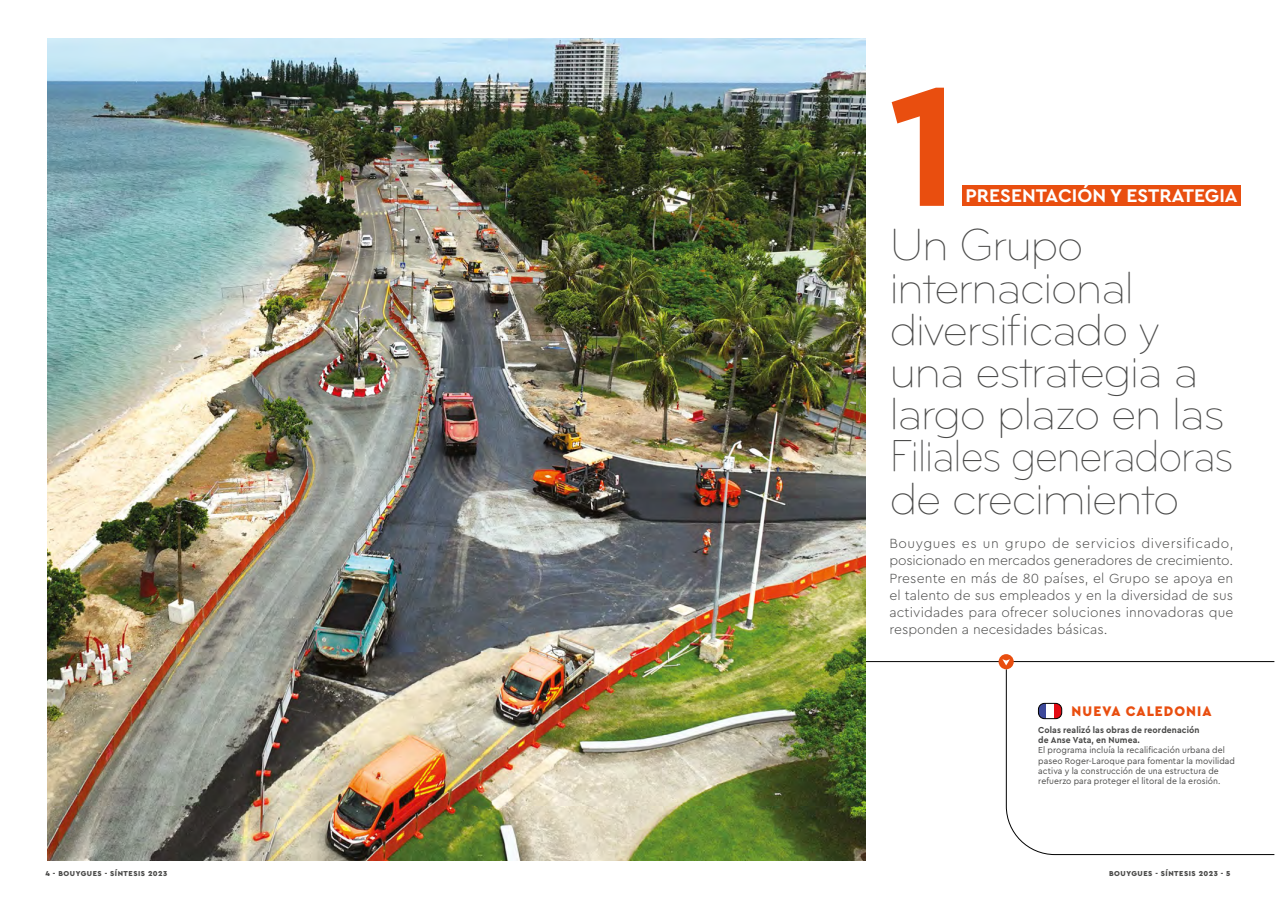
<style>
.page{position:relative;width:1276px;height:900px;background:#fff}
.page>*{position:absolute;margin:0;border:0;box-sizing:border-box;transform-origin:0 0}
.t1{font:700 179.12px "Cera PRO";color:#e94e0f}
.t2{font:300 46.5px/42.2px "Bryant Pro";letter-spacing:-.04em;color:#4a4a49}
.t3{font:700 19.25px "Cera PRO";color:#fff}
.t4{font:900 14.5px "Cera PRO";letter-spacing:.075em;color:#e94e0f;scale:.95 1}
.t5{font:300 13.88px/17.1px "Cera PRO";color:#4a4a49;text-align:justify}
.t6{font:9.12px/10.1px "Cera PRO";letter-spacing:.01em;color:#4a4a49;scale:.95 1}
.t7{font:700 9.12px/10.1px "Cera PRO";letter-spacing:.01em;color:#4a4a49;scale:.95 1}
.t8{font:900 7.5px "Cera PRO";letter-spacing:.07em;color:#4a4a49}
</style>
<div class="page">
<hr style="left:865px;top:661px;width:409px;height:1px;background:#000">
<svg style="left:1006px;top:669px;width:268px;height:186px"></svg>
<div style="left:998px;top:654px;width:15px;height:15px;background:#e94e0f;border-radius:50%"></div>
<svg style="left:1002px;top:659px;width:8px;height:6px"></svg>
<div style="left:962px;top:185px;width:278px;height:21px;background:#e94e0f"></div>
<div style="left:1038px;top:703px;width:8px;height:16px;background:#3d4899"></div>
<div style="left:1046px;top:703px;width:8px;height:16px;background:#fff"></div>
<div style="left:1054px;top:703px;width:7px;height:16px;background:#e30b13"></div>
<div style="left:1038px;top:703px;width:24px;height:16px;border:1px solid #000;border-radius:6px"></div>
<img style="left:47px;top:39px;width:818px;height:822px">
<h1 class="t1" style="left:888px;top:27px;width:73px">1</h1>
<h2 class="t2" style="left:889px;top:224px;width:346px">Un Grupo internacional diversificado y una estrategia a largo plazo en las<br>Filiales generadoras de crecimiento</h2>
<h3 class="t3" style="left:965px;top:183px;width:273px">PRESENTACIÓN Y ESTRATEGIA</h3>
<p class="t5" style="left:889px;top:535px;width:346px">Bouygues es un grupo de servicios diversificado, posicionado en mercados generadores de crecimiento.<br>Presente en más de 80 países, el Grupo se apoya en el talento de sus empleados y en la diversidad de sus actividades para ofrecer soluciones innovadoras que responden a necesidades básicas.</p>
<p class="t4" style="left:1071px;top:701px;width:149px">NUEVA CALEDONIA</p>
<p class="t7" style="left:1038px;top:725px;width:171px">Colas realizó las obras de reordenación de Anse Vata, en Numea.</p>
<p class="t6" style="left:1038px;top:745px;width:209px">El programa incluía la recalificación urbana del paseo Roger-Laroque para fomentar la movilidad activa y la construcción de una estructura de refuerzo para proteger el litoral de la erosión.</p>
<p class="t8" style="left:46px;top:868px;width:123px">4 - BOUYGUES - SÍNTESIS 2023</p>
<p class="t8" style="left:1109px;top:868px;width:123px">BOUYGUES - SÍNTESIS 2023 - 5</p>
</div>
